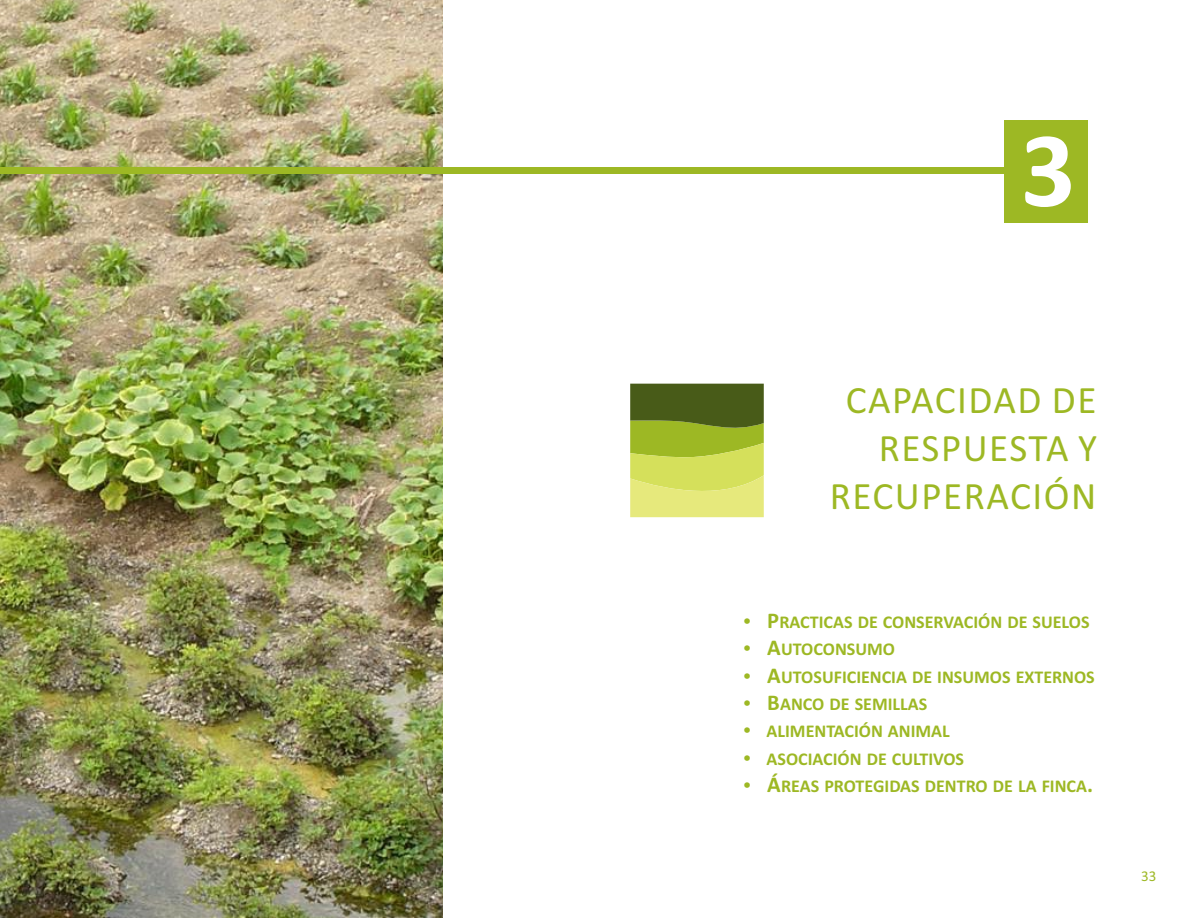
<style>
.page{position:relative;width:1188px;height:918px;background:#fff}
.page>*{position:absolute;margin:0;border:0;box-sizing:border-box;transform-origin:0 0}
.t1{font:700 108px "Calibri";color:#fff}
.t2{font:39px/47.5px "Calibri";letter-spacing:.04em;color:#9db824;text-align:right}
.t3{font:700 18px/27.5px "Calibri";color:#9db824}
.t4{font:15px "Calibri";color:#9db824}
.s1{font-size:22.5px}
</style>
<div class="page">
<div style="left:1004px;top:120px;width:83px;height:103px;background:#9db824"></div>
<svg style="left:630px;top:384px;width:134px;height:133px"></svg>
<img style="left:0;top:0;width:442px;height:918px">
<div style="left:0;top:168px;width:1008px;height:6px;background:#9db824"></div>
<h1 class="t1" style="left:1021px;top:125px;width:56px">3</h1>
<h2 class="t2" style="left:830px;top:380px;width:269px">CAPACIDAD DE<br>RESPUESTA Y<br>RECUPERACIÓN</h2>
<p class="t3" style="left:767px;top:609px;width:330px"><span class="s1">P</span>RACTICAS DE CONSERVACIÓN DE SUELOS<br><span class="s1">A</span>UTOCONSUMO<br><span class="s1">A</span>UTOSUFICIENCIA DE INSUMOS EXTERNOS<br><span class="s1">B</span>ANCO DE SEMILLAS<br>ALIMENTACIÓN ANIMAL<br>ASOCIACIÓN DE CULTIVOS<br><span class="s1">Á</span>REAS PROTEGIDAS DENTRO DE LA FINCA<span class="s1">.</span></p>
<p class="t4" style="left:1141px;top:870px;width:17px">33</p>
</div>
